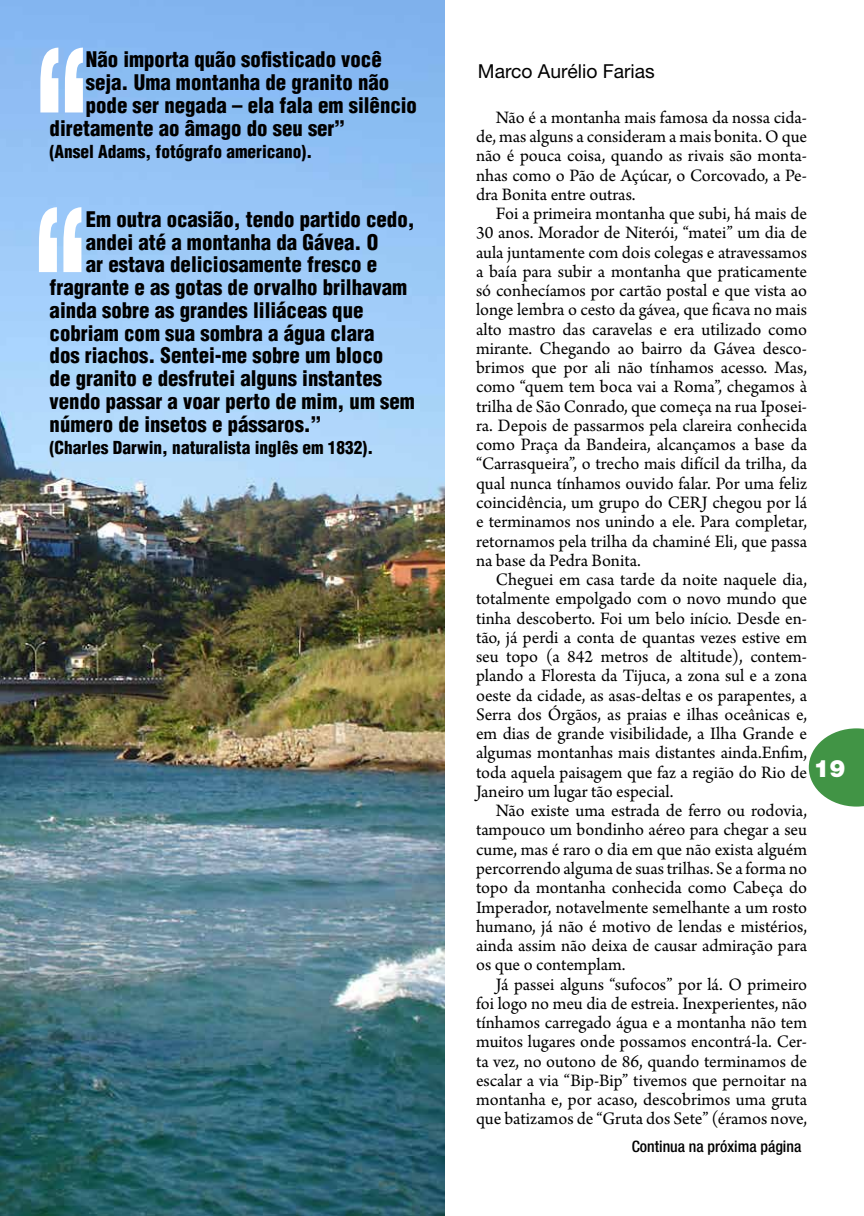
<style>
.page{position:relative;width:864px;height:1216px;background:#fff}
.page>*{position:absolute;margin:0;border:0;box-sizing:border-box;transform-origin:0 0}
.t1{font:900 expanded 168px/159.6px "Helvetica Neue";color:#fff;scale:.61 1}
.t2{font:900 23.97px "Helvetica Neue";color:#fff}
.t3{font:900 condensed 21px "Helvetica";color:#000}
.t4{font:19.25px "Helvetica Neue";color:#000}
.t5{font:18.38px/19.2px "Arno Pro";color:#000;text-align:justify}
.t6{font:900 condensed 17.5px "Helvetica";color:#000}
.t7{font:500 condensed 15.75px "Helvetica Neue";color:#000}
</style>
<div class="page">
<svg style="left:808px;top:728px;width:55px;height:78px"></svg>
<img style="left:0;top:0;width:444px;height:1215px">
<h1 class="t1" style="left:35px;top:24px;width:88px">“ “</h1>
<p class="t3" style="left:86px;top:46px;width:297px">Não importa quão sofisticado você</p>
<p class="t3" style="left:86px;top:69px;width:305px">seja. Uma montanha de granito não</p>
<p class="t3" style="left:86px;top:92px;width:332px">pode ser negada – ela fala em silêncio</p>
<p class="t3" style="left:50px;top:115px;width:297px">diretamente ao âmago do seu ser”</p>
<p class="t6" style="left:50px;top:141px;width:264px">(Ansel Adams, fotógrafo americano).</p>
<p class="t3" style="left:86px;top:206px;width:330px">Em outra ocasião, tendo partido cedo,</p>
<p class="t3" style="left:86px;top:228px;width:294px">andei até a montanha da Gávea. O</p>
<p class="t3" style="left:86px;top:251px;width:292px">ar estava deliciosamente fresco e</p>
<p class="t3" style="left:50px;top:274px;width:359px">fragrante e as gotas de orvalho brilhavam</p>
<p class="t3" style="left:50px;top:297px;width:315px">ainda sobre as grandes liliáceas que</p>
<p class="t3" style="left:50px;top:319px;width:326px">cobriam com sua sombra a água clara</p>
<p class="t3" style="left:50px;top:342px;width:335px">dos riachos. Sentei-me sobre um bloco</p>
<p class="t3" style="left:50px;top:365px;width:333px">de granito e desfrutei alguns instantes</p>
<p class="t3" style="left:50px;top:388px;width:366px">vendo passar a voar perto de mim, um sem</p>
<p class="t3" style="left:50px;top:410px;width:273px">número de insetos e pássaros.”</p>
<p class="t6" style="left:50px;top:437px;width:325px">(Charles Darwin, naturalista inglês em 1832).</p>
<p class="t4" style="left:477px;top:60px;width:178px">Marco Aurélio Farias</p>
<p class="t5" style="left:476px;top:109px;width:332px;text-indent:20px">Não é a montanha mais famosa da nossa cida&shy;de, mas alguns a consideram a mais bonita. O que não é pouca coisa, quando as rivais são monta&shy;nhas como o Pão de Açúcar, o Corcovado, a Pe&shy;dra Bonita entre outras.</p>
<p class="t5" style="left:476px;top:205px;width:332px;text-indent:20px">Foi a primeira montanha que subi, há mais de 30 anos. Morador de Niterói, “matei” um dia de aula juntamente com dois colegas e atravessamos a baía para subir a montanha que praticamente só conhecíamos por cartão postal e que vista ao longe lembra o cesto da gávea, que ficava no mais alto mastro das caravelas e era utilizado como mirante. Chegando ao bairro da Gávea desco&shy;brimos que por ali não tínhamos acesso. Mas, como “quem tem boca vai a Roma”, chegamos à trilha de São Conrado, que começa na rua Iposei&shy;ra. Depois de passarmos pela clareira conhecida como Praça da Bandeira, alcançamos a base da “Carrasqueira”, o trecho mais difícil da trilha, da qual nunca tínhamos ouvido falar. Por uma feliz coincidência, um grupo do CERJ chegou por lá e terminamos nos unindo a ele. Para completar, retornamos pela trilha da chaminé Eli, que passa na base da Pedra Bonita.</p>
<p class="t5" style="left:476px;top:571px;width:332px;text-indent:20px">Cheguei em casa tarde da noite naquele dia, totalmente empolgado com o novo mundo que tinha descoberto. Foi um belo início. Desde en&shy;tão, já perdi a conta de quantas vezes estive em seu topo (a 842 metros de altitude), contem&shy;plando a Floresta da Tijuca, a zona sul e a zona oeste da cidade, as asas-deltas e os parapentes, a Serra dos Órgãos, as praias e ilhas oceânicas e, em dias de grande visibilidade, a Ilha Grande e algumas montanhas mais distantes ainda.Enfim, toda aquela paisagem que faz a região do Rio de Janeiro um lugar tão especial.</p>
<p class="t5" style="left:476px;top:802px;width:332px;text-indent:20px">Não existe uma estrada de ferro ou rodovia, tampouco um bondinho aéreo para chegar a seu cume, mas é raro o dia em que não exista alguém percorrendo alguma de suas trilhas. Se a forma no topo da montanha conhecida como Cabeça do Imperador, notavelmente semelhante a um rosto humano, já não é motivo de lendas e mistérios, ainda assim não deixa de causar admiração para os que o contemplam.</p>
<p class="t5" style="left:476px;top:975px;width:332px;text-indent:20px">Já passei alguns “sufocos” por lá. O primeiro foi logo no meu dia de estreia. Inexperientes, não tínhamos carregado água e a montanha não tem muitos lugares onde possamos encontrá-la. Cer&shy;ta vez, no outono de 86, quando terminamos de escalar a via “Bip-Bip” tivemos que pernoitar na montanha e, por acaso, descobrimos uma gruta que batizamos de “Gruta dos Sete” (éramos nove,</p>
<p class="t7" style="left:631px;top:1136px;width:171px">Continua na próxima página</p>
<h2 class="t2" style="left:813px;top:754px;width:34px">19</h2>
</div>
